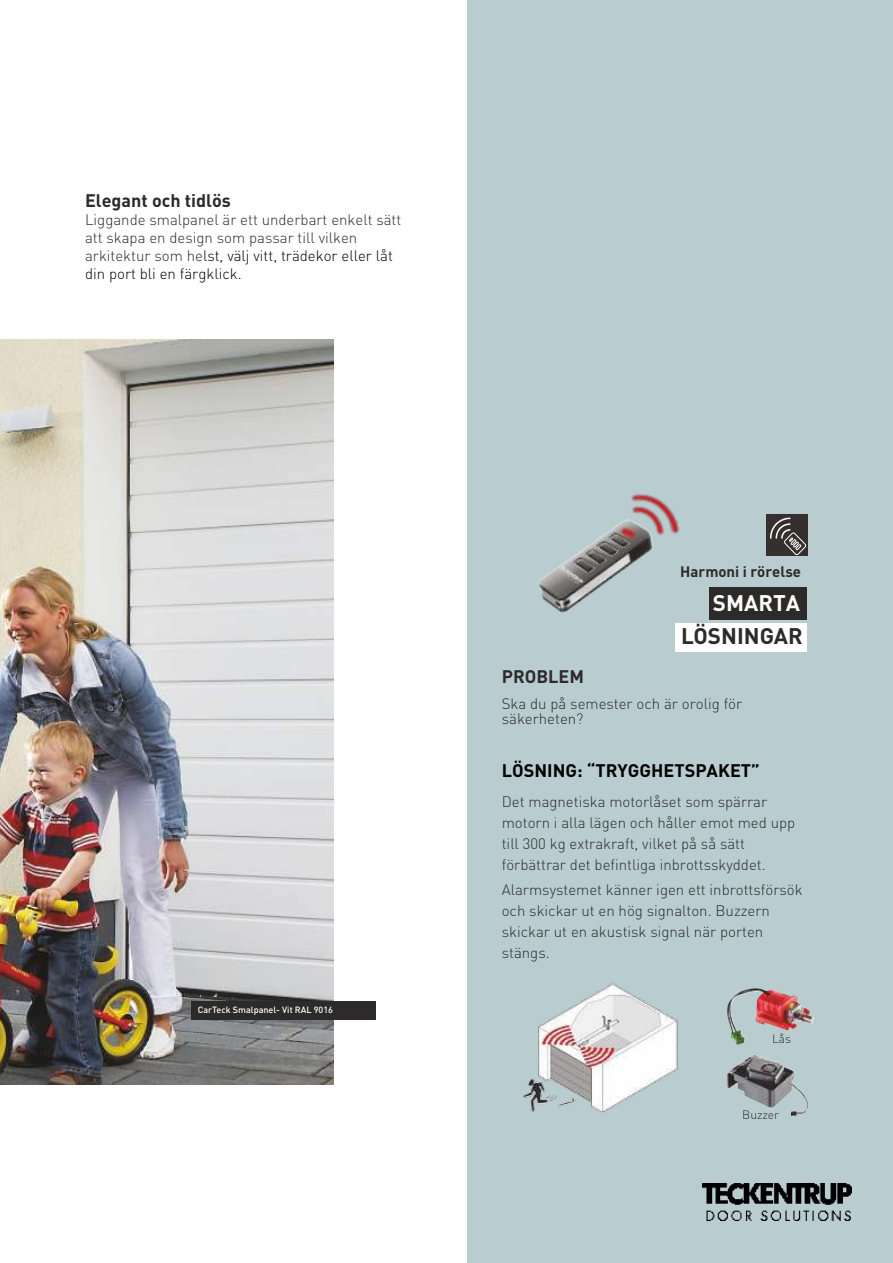
<style>
.page{position:relative;width:893px;height:1263px;background:#fff}
.page>*{position:absolute;margin:0;border:0;box-sizing:border-box;transform-origin:0 0}
.t1{font:700 22.35px "DIN";color:#2c2b2a}
.t2{font:700 22.35px "DIN";color:#fefefe}
.t3{font:700 18px "DIN";color:#000}
.t4{font:700 18px "DIN";color:#2c2b2a}
.t5{font:300 15px/21px "DIN";color:#2c2b2a}
.t6{font:700 15px "DIN";color:#2c2b2a}
.t7{font:300 12px "DIN";color:#2c2b2a}
.t8{font:500 9px "DIN";color:#fefefe}
.s1{color:#000}
</style>
<div class="page">
<div style="left:468px;top:0;width:425px;height:1262px;background:#b9cdd1"></div>
<img style="left:523px;top:983px;width:155px;height:131px">
<img style="left:0;top:340px;width:333px;height:744px">
<div style="left:191px;top:1001px;width:185px;height:19px;background:#2c2b2a"></div>
<img style="left:727px;top:988px;width:87px;height:57px">
<img style="left:727px;top:1054px;width:81px;height:62px">
<img style="left:539px;top:494px;width:141px;height:119px">
<div style="left:767px;top:514px;width:41px;height:42px;background:#35302f"></div>
<svg style="left:770px;top:518px;width:37px;height:37px"></svg>
<div style="left:675px;top:623px;width:132px;height:29px;background:#fefefe"></div>
<div style="left:709px;top:587px;width:98px;height:32px;background:#2c2b2a"></div>
<img style="left:703px;top:1184px;width:148px;height:37px">
<p class="t4" style="left:85px;top:192px;width:147px">Elegant och tidlös</p>
<p class="t5" style="left:85px;top:212px;width:318px;line-height:18px">Liggande smalpanel är ett underbart enkelt sätt att skapa en design som passar till vilken arkitektur som he<span class="s1">lst, välj vitt, trädekor eller låt din port bli en färgklick.</span></p>
<p class="t8" style="left:198px;top:1005px;width:137px">CarTeck Smalpanel- Vit RAL 9016</p>
<p class="t6" style="left:680px;top:565px;width:122px">Harmoni i rörelse</p>
<h1 class="t2" style="left:713px;top:592px;width:89px">SMARTA</h1>
<h1 class="t1" style="left:681px;top:626px;width:123px">LÖSNINGAR</h1>
<p class="t4" style="left:502px;top:668px;width:84px">PROBLEM</p>
<p class="t5" style="left:502px;top:697px;width:242px;line-height:15px">Ska du på semester och är orolig för säkerheten?</p>
<p class="t3" style="left:502px;top:762px;width:260px">LÖSNING: “TRYGGHETSPAKET”</p>
<p class="t5" style="left:502px;top:792px;width:295px">Det magnetiska motorlåset som spärrar motorn i alla lägen och håller emot med upp till 300 kg extrakraft, vilket på så sätt förbättrar det befintliga inbrottsskyddet.</p>
<p class="t5" style="left:502px;top:880px;width:302px">Alarmsystemet känner igen ett inbrottsförsök och skickar ut en hög signalton. Buzzern skickar ut en akustisk signal när porten stängs.</p>
<p class="t7" style="left:772px;top:1033px;width:21px">Lås</p>
<p class="t7" style="left:742px;top:1110px;width:38px">Buzzer</p>
</div>
